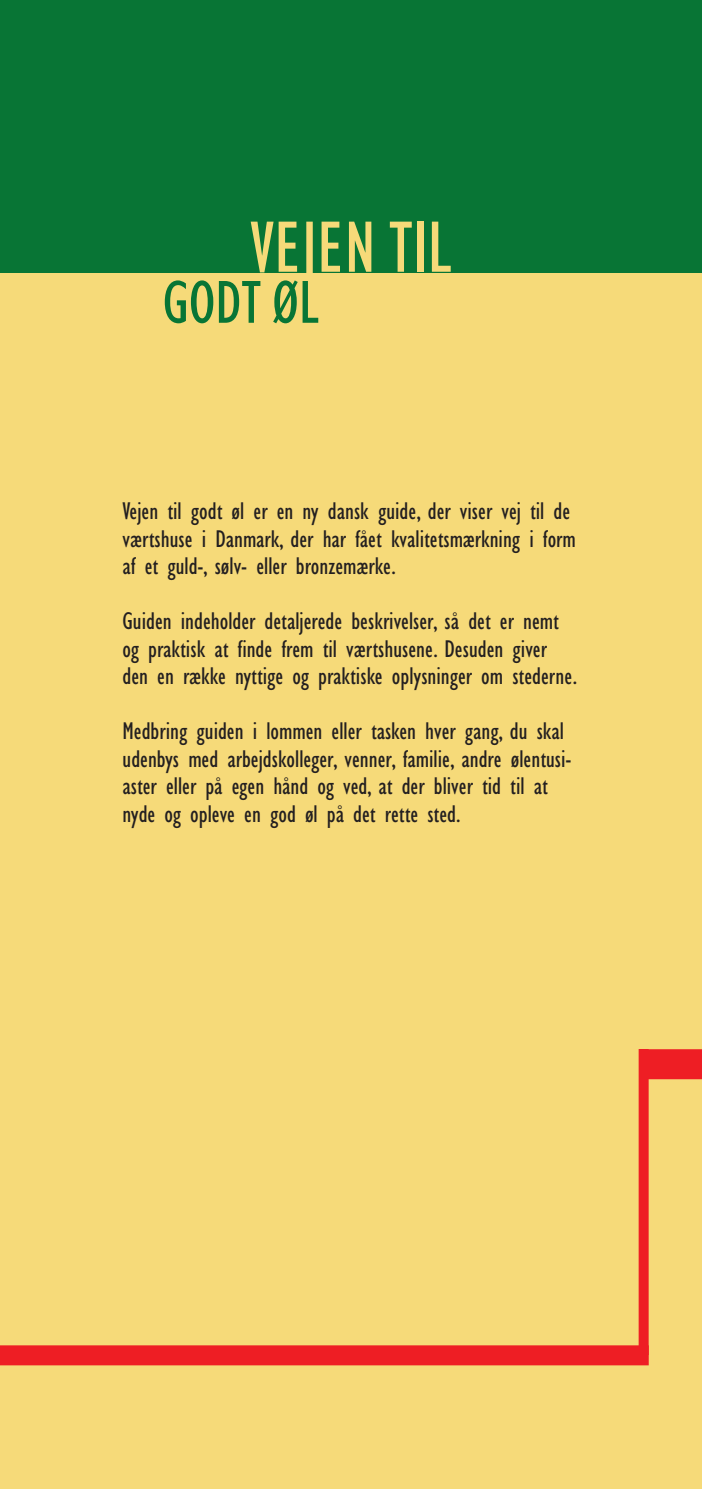
<style>
.page{position:relative;width:702px;height:1489px;background:#fff}
.page>*{position:absolute;margin:0;border:0;box-sizing:border-box;transform-origin:0 0}
.t1{font:condensed 75px "Gill Sans";color:#f6da79}
.t2{font:condensed 62.5px "Gill Sans";color:#087535}
.t3{font:condensed 25px/27.5px "Gill Sans";color:#231f20}
</style>
<div class="page">
<div style="left:0;top:0;width:702px;height:1488px;background:#f6da79"></div>
<div style="left:641px;top:1049px;width:61px;height:30px;background:#ee1e24"></div>
<div style="left:0;top:0;width:702px;height:272px;background:#087535"></div>
<div style="left:638px;top:1048px;width:10px;height:306px;background:#ee1e24"></div>
<div style="left:0;top:1345px;width:648px;height:20px;background:#ee1e24"></div>
<h1 class="t1" style="left:250px;top:218px;width:202px">VEJEN TIL</h1>
<h2 class="t2" style="left:163px;top:278px;width:157px">GODT ØL</h2>
<p class="t3" style="left:122px;top:499px;width:455px">Vejen til godt øl er en ny dansk guide, der viser vej til de værtshuse i Danmark, der har fået kvalitetsmærkning i form af et guld-, sølv- eller bronzemærke.</p>
<p class="t3" style="left:122px;top:609px;width:456px">Guiden indeholder detaljerede beskrivelser, så det er nemt og praktisk at finde frem til værtshusene. Desuden giver den en række nyttige og praktiske oplysninger om stederne.</p>
<p class="t3" style="left:122px;top:719px;width:450px">Medbring guiden i lommen eller tasken hver gang, du skal udenbys med arbejdskolleger, venner, familie, andre ølentusi&shy;aster eller på egen hånd og ved, at der bliver tid til at nyde og opleve en god øl på det rette sted.</p>
</div>
